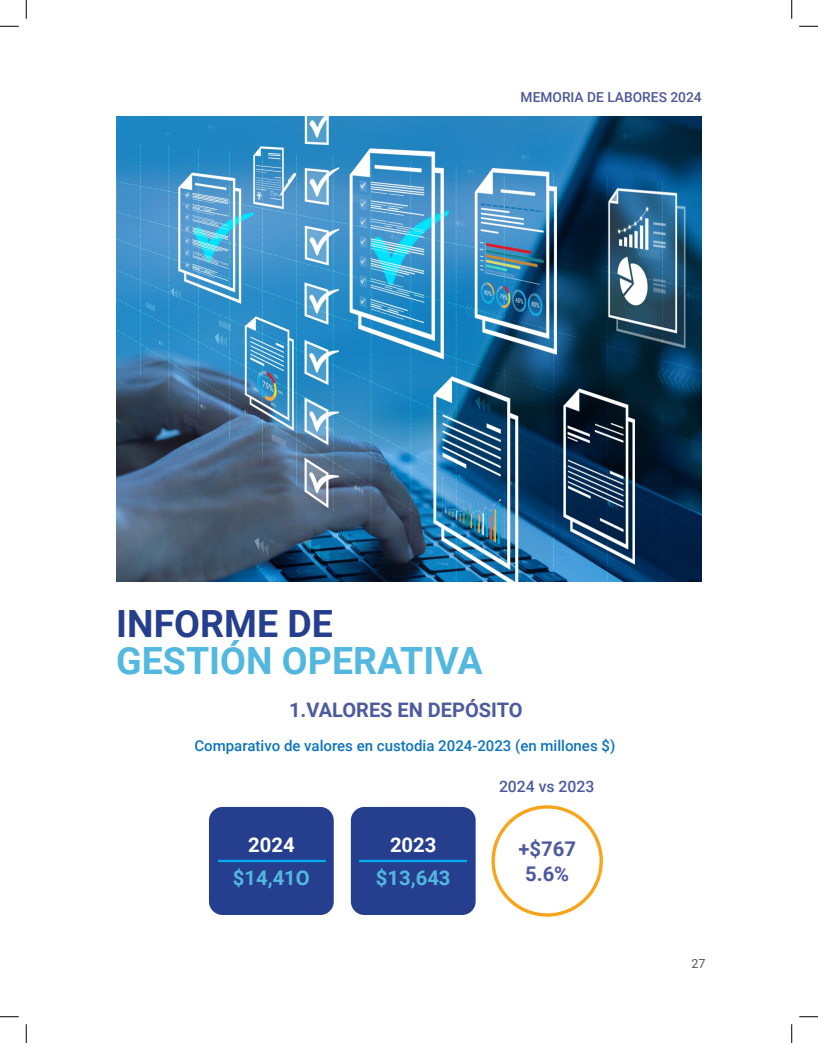
<style>
.page{position:relative;width:818px;height:1043px;background:#fff}
.page>*{position:absolute;margin:0;border:0;box-sizing:border-box;transform-origin:0 0}
.t1{font:700 37.5px "Roboto";color:#52b8e0}
.t2{font:700 37.5px "Roboto";color:#253f8e}
.t3{font:700 20.25px "Roboto";color:#52b8e0}
.t4{font:700 20.25px/24.2px "Roboto";color:#4d5a9e;text-align:center}
.t5{font:700 20.25px "Roboto";color:#fff}
.t6{font:700 20px "Roboto";color:#4d5a9e}
.t7{font:500 15.75px "Roboto";color:#4d5a9e}
.t8{font:500 15px "Roboto";color:#0c74bc}
.t9{font:500 13.75px "Roboto";color:#4d5797}
.t10{font:12.5px "Roboto";color:#57585a}
</style>
<div class="page">
<img style="left:116px;top:116px;width:585px;height:465px">
<div style="left:491px;top:805px;width:112px;height:111px;border:3px solid #f9a51b;border-radius:50%"></div>
<div style="left:209px;top:807px;width:125px;height:108px;background:#253f8e;border-radius:14px"></div>
<hr style="left:218px;top:859px;width:108px;height:3px;background:#00aeef">
<div style="left:351px;top:807px;width:124px;height:108px;background:#253f8e;border-radius:14px"></div>
<hr style="left:359px;top:859px;width:108px;height:3px;background:#00aeef">
<svg style="left:0;top:25px;width:19px;height:2px"></svg>
<svg style="left:799px;top:25px;width:19px;height:2px"></svg>
<svg style="left:0;top:1016px;width:19px;height:1px"></svg>
<svg style="left:799px;top:1016px;width:19px;height:1px"></svg>
<svg style="left:25px;top:0;width:2px;height:19px"></svg>
<svg style="left:25px;top:1024px;width:2px;height:18px"></svg>
<svg style="left:791px;top:0;width:1px;height:19px"></svg>
<svg style="left:791px;top:1024px;width:1px;height:18px"></svg>
<p class="t9" style="left:520px;top:87px;width:182px">MEMORIA DE LABORES 2024</p>
<h1 class="t2" style="left:116px;top:597px;width:218px">INFORME DE</h1>
<h1 class="t1" style="left:116px;top:634px;width:368px">GESTIÓN OPERATIVA</h1>
<h3 class="t6" style="left:289px;top:695px;width:235px">1.VALORES EN DEPÓSITO</h3>
<p class="t8" style="left:194px;top:735px;width:422px">Comparativo de valores en custodia 2024-2023 (en millones $)</p>
<h2 class="t5" style="left:248px;top:830px;width:48px">2024</h2>
<h2 class="t3" style="left:233px;top:863px;width:79px">$14,41O</h2>
<h2 class="t5" style="left:390px;top:830px;width:48px">2023</h2>
<h2 class="t3" style="left:376px;top:863px;width:76px">$13,643</h2>
<p class="t7" style="left:499px;top:775px;width:97px">2024 vs 2023</p>
<h2 class="t4" style="left:518px;top:836px;width:59px">+$767<br>5.6%</h2>
<p class="t10" style="left:691px;top:955px;width:16px">27</p>
</div>
